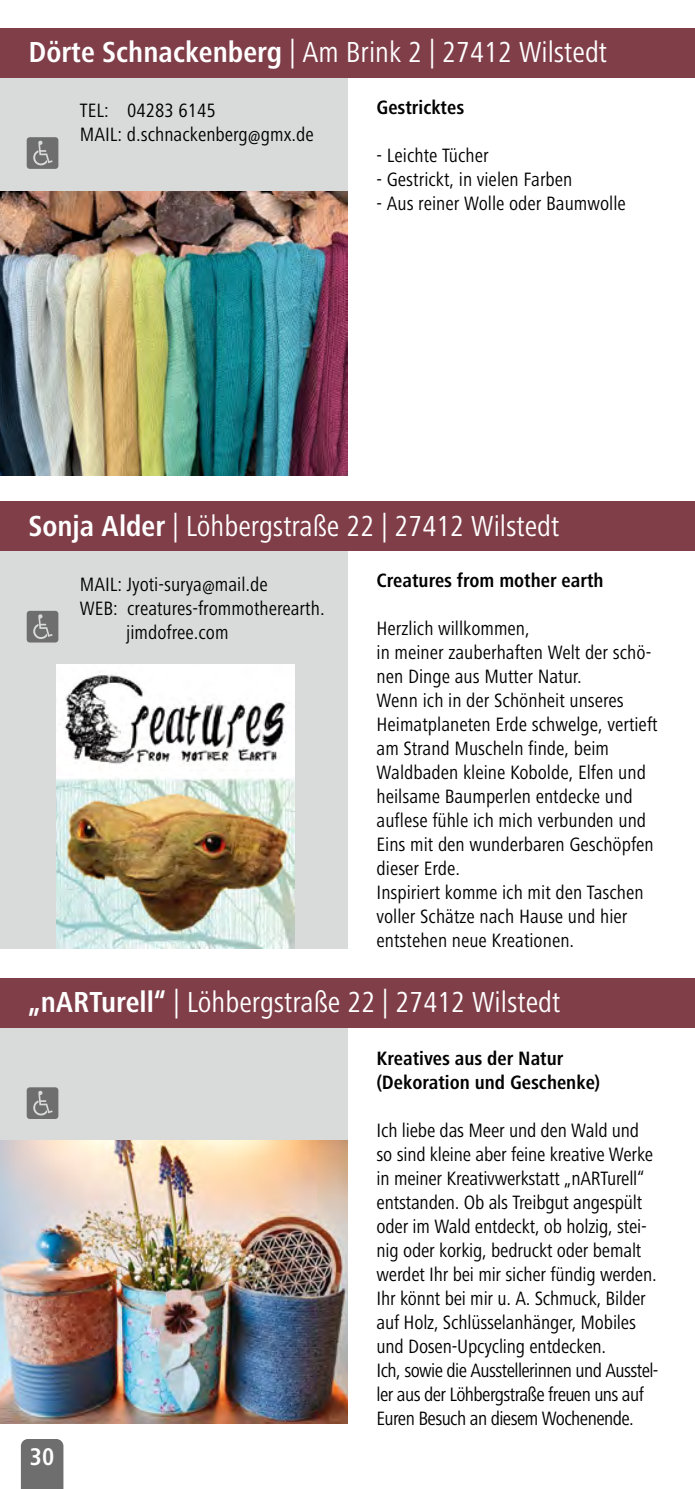
<style>
.page{position:relative;width:695px;height:1489px;background:#fff}
.page>*{position:absolute;margin:0;border:0;box-sizing:border-box;transform-origin:0 0}
.t1{font:condensed 30px "Frutiger Next LT";color:#fff}
.t2{font:700 condensed 25px "Frutiger Next LT";color:#fff}
.t3{font:condensed 20px/24px "Frutiger Next LT";color:#000}
.t4{font:700 condensed 20px/24px "Frutiger Next LT";color:#000}
.s1{font-weight:700}
</style>
<div class="page">
<div style="left:0;top:501px;width:347px;height:163px;background:#d9dada"></div>
<div style="left:0;top:28px;width:347px;height:163px;background:#d9dada"></div>
<div style="left:0;top:501px;width:694px;height:50px;background:#803e49"></div>
<div style="left:0;top:28px;width:694px;height:50px;background:#803e49"></div>
<div style="left:0;top:664px;width:347px;height:284px;background:#d9dada"></div>
<img style="left:56px;top:664px;width:238px;height:284px">
<img style="left:0;top:191px;width:347px;height:284px">
<div style="left:21px;top:1439px;width:42px;height:49px;background:#6e6e6e"></div>
<svg style="left:27px;top:137px;width:31px;height:32px"></svg>
<svg style="left:27px;top:611px;width:31px;height:31px"></svg>
<div style="left:0;top:978px;width:347px;height:163px;background:#d9dada"></div>
<div style="left:0;top:978px;width:694px;height:50px;background:#803e49"></div>
<svg style="left:27px;top:1087px;width:31px;height:31px"></svg>
<img style="left:0;top:1140px;width:347px;height:283px">
<h1 class="t1" style="left:28px;top:36px;width:580px"><span class="s1">Dörte Schnackenberg</span> | Am Brink 2 | 27412 Wilstedt</h1>
<p class="t3" style="left:80px;top:98px;width:235px">TEL: 04283 6145<br>MAIL: d.schnackenberg@gmx.de</p>
<p class="t4" style="left:376px;top:95px;width:89px">Gestricktes</p>
<p class="t3" style="left:376px;top:143px;width:114px">- Leichte Tücher</p>
<p class="t3" style="left:376px;top:167px;width:197px">- Gestrickt, in vielen Farben</p>
<p class="t3" style="left:376px;top:191px;width:251px">- Aus reiner Wolle oder Baumwolle</p>
<h1 class="t1" style="left:28px;top:509px;width:532px"><span class="s1">Sonja Alder</span> | Löhbergstraße 22 | 27412 Wilstedt</h1>
<p class="t3" style="left:80px;top:572px;width:189px">MAIL: Jyoti-surya@mail.de</p>
<p class="t3" style="left:80px;top:596px;width:246px">WEB: creatures-frommotherearth.</p>
<p class="t3" style="left:126px;top:620px;width:104px">jimdofree.com</p>
<p class="t4" style="left:376px;top:568px;width:228px">Creatures from mother earth</p>
<p class="t3" style="left:376px;top:616px;width:282px">Herzlich willkommen,<br>in meiner zauberhaften Welt der schö&shy;nen Dinge aus Mutter Natur.<br>Wenn ich in der Schönheit unseres<br>Heimatplaneten Erde schwelge, vertieft am Strand Muscheln finde, beim<br>Waldbaden kleine Kobolde, Elfen und heilsame Baumperlen entdecke und auflese fühle ich mich verbunden und<br>Eins mit den wunderbaren Geschöpfen dieser Erde.<br>Inspiriert komme ich mit den Taschen voller Schätze nach Hause und hier entstehen neue Kreationen.</p>
<h1 class="t1" style="left:28px;top:985px;width:533px"><span class="s1">„nARTurell“</span> | Löhbergstraße 22 | 27412 Wilstedt</h1>
<p class="t2" style="left:30px;top:1442px;width:26px">30</p>
<p class="t4" style="left:376px;top:1046px;width:225px">Kreatives aus der Natur (Dekoration und Geschenke)</p>
<p class="t3" style="left:376px;top:1118px;width:283px">Ich liebe das Meer und den Wald und so sind kleine aber feine kreative Werke in meiner Kreativwerkstatt „nARTurell“ entstanden. Ob als Treibgut angespült oder im Wald entdeckt, ob holzig, stei&shy;nig oder korkig, bedruckt oder bemalt werdet Ihr bei mir sicher fündig werden.<br>Ihr könnt bei mir u. A. Schmuck, Bilder auf Holz, Schlüsselanhänger, Mobiles und Dosen-Upcycling entdecken.<br>Ich, sowie die Ausstellerinnen und Ausstel&shy;ler aus der Löhbergstraße freuen uns auf Euren Besuch an diesem Wochenende.</p>
</div>
